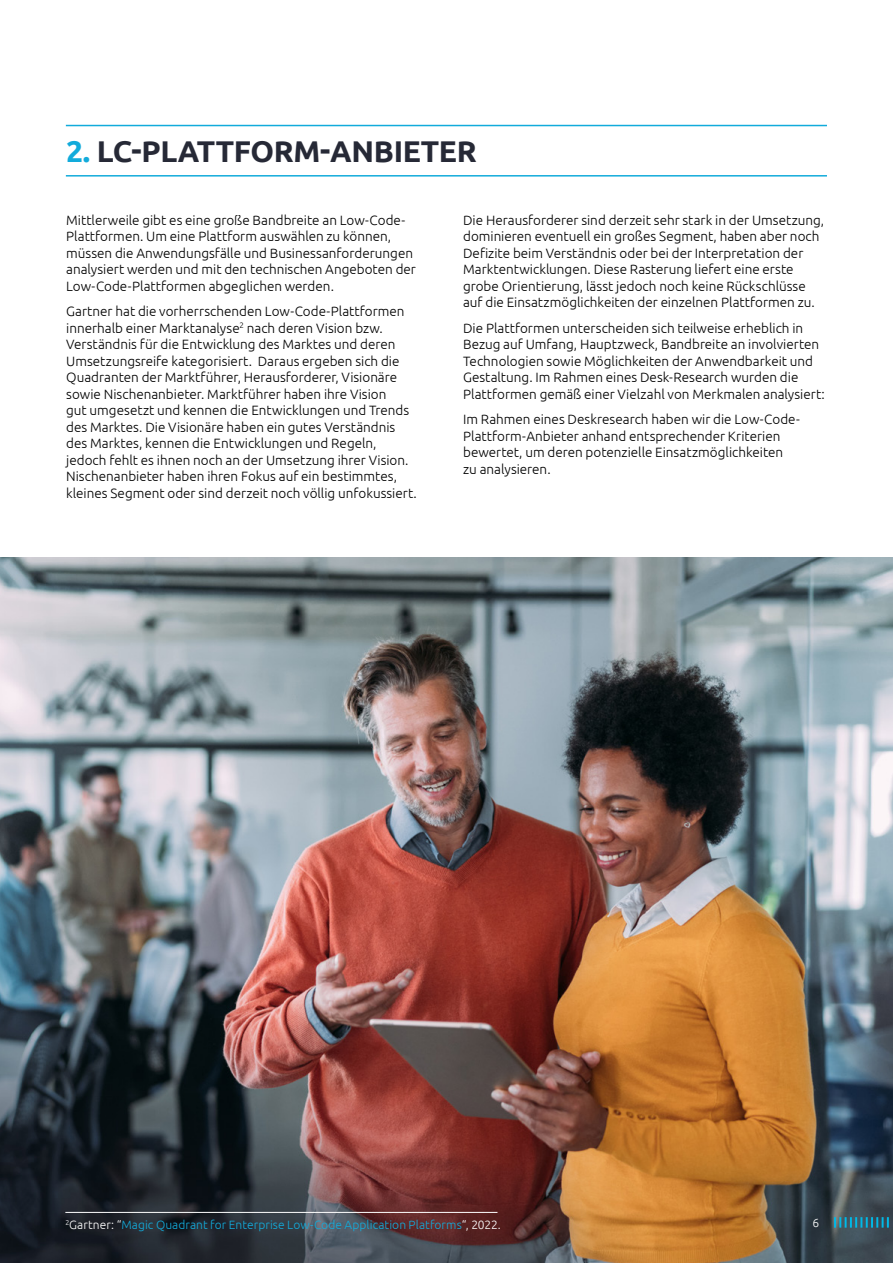
<style>
.page{position:relative;width:893px;height:1263px;background:#fff}
.page>*{position:absolute;margin:0;border:0;box-sizing:border-box;transform-origin:0 0}
.t1{font:700 30px "Ubuntu";letter-spacing:-.01em;color:#262936}
.t2{font:300 13.5px/16.5px "Ubuntu";color:#000}
.t3{font:300 12px "Ubuntu";letter-spacing:.005em;color:#12abdb}
.t4{font:300 12px "Ubuntu";color:#fff}
.s1{color:#12abdb}
.s2{color:#fff}
</style>
<div class="page">
<img style="left:0;top:558px;width:893px;height:705px">
<hr style="left:66px;top:125px;width:761px;height:1px;background:#12abdb">
<hr style="left:66px;top:175px;width:761px;height:2px;background:#12abdb">
<svg style="left:834px;top:1217px;width:55px;height:10px"></svg>
<hr style="left:65px;top:1212px;width:432px;height:1px;background:#fff">
<h1 class="t1" style="left:66px;top:133px;width:412px"><span class="s1">2.</span> LC-PLATTFORM-ANBIETER</h1>
<p class="t2" style="left:66px;top:212px;width:351px">Mittlerweile gibt es eine große Bandbreite an Low-Code-Plattformen. Um eine Plattform auswählen zu können, müssen die Anwendungsfälle und Businessanforderungen analysiert werden und mit den technischen Angeboten der Low-Code-Plattformen abgeglichen werden.</p>
<p class="t2" style="left:66px;top:303px;width:352px">Gartner hat die vorherrschenden Low-Code-Plattformen innerhalb einer Marktanalyse<sup>2</sup> nach deren Vision bzw.<br>Verständnis für die Entwicklung des Marktes und deren Umsetzungsreife kategorisiert. Daraus ergeben sich die Quadranten der Marktführer, Herausforderer, Visionäre sowie Nischenanbieter. Marktführer haben ihre Vision<br>gut umgesetzt und kennen die Entwicklungen und Trends des Marktes. Die Visionäre haben ein gutes Verständnis des Marktes, kennen die Entwicklungen und Regeln, jedoch fehlt es ihnen noch an der Umsetzung ihrer Vision.<br>Nischenanbieter haben ihren Fokus auf ein bestimmtes, kleines Segment oder sind derzeit noch völlig unfokussiert.</p>
<p class="t2" style="left:463px;top:212px;width:363px">Die Herausforderer sind derzeit sehr stark in der Umsetzung, dominieren eventuell ein großes Segment, haben aber noch Defizite beim Verständnis oder bei der Interpretation der Marktentwicklungen. Diese Rasterung liefert eine erste grobe Orientierung, lässt jedoch noch keine Rückschlüsse auf die Einsatzmöglichkeiten der einzelnen Plattformen zu.</p>
<p class="t2" style="left:463px;top:319px;width:363px">Die Plattformen unterscheiden sich teilweise erheblich in Bezug auf Umfang, Hauptzweck, Bandbreite an involvierten Technologien sowie Möglichkeiten der Anwendbarkeit und Gestaltung. Im Rahmen eines Desk-Research wurden die Plattformen gemäß einer Vielzahl von Merkmalen analysiert:</p>
<p class="t2" style="left:463px;top:411px;width:338px">Im Rahmen eines Deskresearch haben wir die Low-Code-Plattform-Anbieter anhand entsprechender Kriterien bewertet, um deren potenzielle Einsatzmöglichkeiten zu analysieren.</p>
<p class="t3" style="left:65px;top:1218px;width:437px"><sup>2</sup><span class="s2">Gartner: “</span>Magic Quadrant for Enterprise Low-Code Application Platforms<span class="s2">“, 2022.</span></p>
<p class="t4" style="left:812px;top:1216px;width:8px">6</p>
</div>
